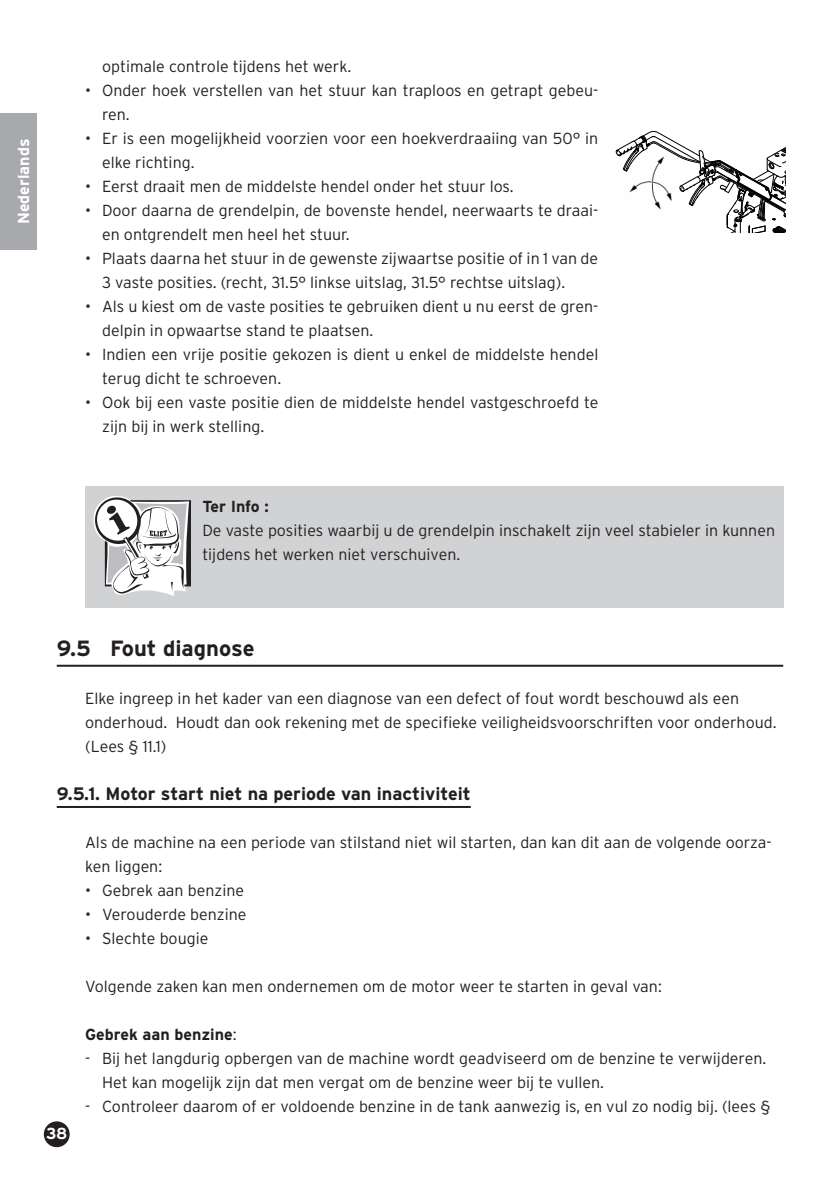
<style>
.page{position:relative;width:840px;height:1191px;background:#fff}
.page>*{position:absolute;margin:0;border:0;box-sizing:border-box;transform-origin:0 0}
.t1{font:700 22px "Interstate";color:#231f20}
.t2{font:700 18px "Interstate";color:#231f20}
.t3{font:300 16px/24px "Interstate";color:#231f20}
.t4{font:700 16px "Interstate";color:#231f20}
.t5{font:700 16px "Interstate";color:#fff}
.s1{font-weight:300}
</style>
<div class="page">
<div style="left:45px;top:1122px;width:24px;height:24px;background:#231f20;border-radius:50%"></div>
<div style="left:44px;top:1121px;width:26px;height:26px;border:2px solid #231f20;border-radius:50%"></div>
<div style="left:0;top:113px;width:37px;height:136px;background:#a8a9ad"></div>
<hr style="left:57px;top:665px;width:725px;height:2px;background:#231f20">
<hr style="left:57px;top:806px;width:413px;height:2px;background:#231f20">
<div style="left:85px;top:486px;width:697px;height:122px;background:#d1d2d4"></div>
<svg style="left:94px;top:496px;width:97px;height:100px"></svg>
<svg style="left:615px;top:131px;width:170px;height:102px"></svg>
<p class="t5" style="left:14px;top:224px;width:87px;rotate:-90deg">Nederlands</p>
<p class="t3" style="left:102px;top:54px;width:250px">optimale controle tijdens het werk.</p>
<p class="t3" style="left:102px;top:78px;width:497px;text-indent:-17px">• Onder hoek verstellen van het stuur kan traploos en getrapt gebeu&shy;ren.</p>
<p class="t3" style="left:102px;top:126px;width:497px;text-indent:-17px">• Er is een mogelijkheid voorzien voor een hoekverdraaiing van 50° in elke richting.</p>
<p class="t3" style="left:85px;top:174px;width:430px">• Eerst draait men de middelste hendel onder het stuur los.</p>
<p class="t3" style="left:102px;top:198px;width:497px;text-indent:-17px">• Door daarna de grendelpin, de bovenste hendel, neerwaarts te draai&shy;en ontgrendelt men heel het stuur.</p>
<p class="t3" style="left:102px;top:246px;width:497px;text-indent:-17px">• Plaats daarna het stuur in de gewenste zijwaartse positie of in 1 van de<br>3 vaste posities. (recht, 31.5° linkse uitslag, 31.5° rechtse uitslag).</p>
<p class="t3" style="left:102px;top:294px;width:497px;text-indent:-17px">• Als u kiest om de vaste posities te gebruiken dient u nu eerst de gren&shy;delpin in opwaartse stand te plaatsen.</p>
<p class="t3" style="left:102px;top:342px;width:497px;text-indent:-17px">• Indien een vrije positie gekozen is dient u enkel de middelste hendel terug dicht te schroeven.</p>
<p class="t3" style="left:102px;top:390px;width:497px;text-indent:-17px">• Ook bij een vaste positie dien de middelste hendel vastgeschroefd te zijn bij in werk stelling.</p>
<p class="t4" style="left:202px;top:497px;width:68px">Ter Info :</p>
<p class="t3" style="left:202px;top:518px;width:574px">De vaste posities waarbij u de grendelpin inschakelt zijn veel stabieler in kunnen tijdens het werken niet verschuiven.</p>
<h1 class="t1" style="left:57px;top:635px;width:199px">9.5 Fout diagnose</h1>
<p class="t3" style="left:85px;top:686px;width:692px">Elke ingreep in het kader van een diagnose van een defect of fout wordt beschouwd als een onderhoud. Houdt dan ook rekening met de specifieke veiligheidsvoorschriften voor onderhoud. (Lees § 11.1)</p>
<p class="t2" style="left:57px;top:783px;width:415px">9.5.1. Motor start niet na periode van inactiviteit</p>
<p class="t3" style="left:85px;top:830px;width:687px">Als de machine na een periode van stilstand niet wil starten, dan kan dit aan de volgende oorza&shy;ken liggen:</p>
<p class="t3" style="left:85px;top:878px;width:160px">• Gebrek aan benzine</p>
<p class="t3" style="left:85px;top:902px;width:163px">• Verouderde benzine</p>
<p class="t3" style="left:85px;top:926px;width:125px">• Slechte bougie</p>
<p class="t3" style="left:85px;top:974px;width:578px">Volgende zaken kan men ondernemen om de motor weer te starten in geval van:</p>
<p class="t4" style="left:85px;top:1025px;width:153px">Gebrek aan benzine<span class="s1">:</span></p>
<p class="t3" style="left:102px;top:1046px;width:665px;text-indent:-17px">- Bij het langdurig opbergen van de machine wordt geadviseerd om de benzine te verwijderen.<br>Het kan mogelijk zijn dat men vergat om de benzine weer bij te vullen.</p>
<p class="t3" style="left:85px;top:1094px;width:686px">- Controleer daarom of er voldoende benzine in de tank aanwezig is, en vul zo nodig bij. (lees §</p>
<p class="t5" style="left:46px;top:1124px;width:23px">38</p>
</div>
